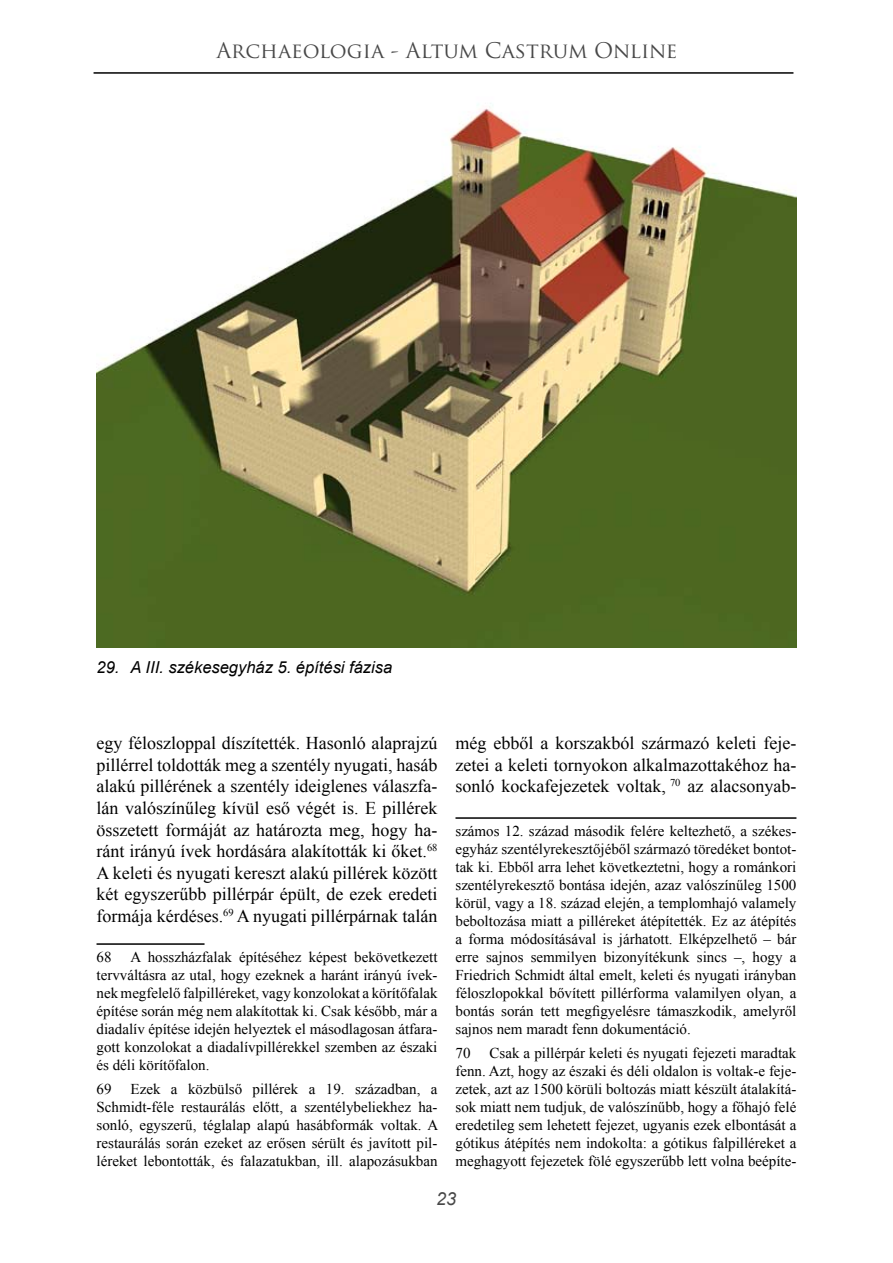
<style>
.page{position:relative;width:893px;height:1263px;background:#fff}
.page>*{position:absolute;margin:0;border:0;box-sizing:border-box;transform-origin:0 0}
.t1{font:21px "Trajan Pro";color:#484848}
.t2{font:18px/21.6px "Times New Roman";color:#000;text-align:justify}
.t3{font:italic 18px "Arial";color:#484848}
.t4{font:italic 16.5px "Arial";color:#000}
.t5{font:15px/18px "Times New Roman";color:#000;text-align:justify}
</style>
<div class="page">
<hr style="left:94px;top:72px;width:699px;height:2px;background:#000">
<hr style="left:97px;top:943px;width:108px;height:2px;background:#000">
<hr style="left:455px;top:817px;width:341px;height:2px;background:#000">
<img style="left:97px;top:103px;width:699px;height:545px">
<h1 class="t1" style="left:216px;top:37px;width:463px">Archaeologia - Altum Castrum Online</h1>
<p class="t4" style="left:97px;top:656px;width:297px">29. A III. székesegyház 5. építési fázisa</p>
<p class="t2" style="left:97px;top:732px;width:342px">egy féloszloppal díszítették. Hasonló alaprajzú pillérrel toldották meg a szentély nyugati, hasáb alakú pillérének a szentély ideiglenes válaszfa&shy;lán valószínűleg kívül eső végét is. E pillérek összetett formáját az határozta meg, hogy ha&shy;ránt irányú ívek hordására alakították ki őket.<sup>68<br></sup>A keleti és nyugati kereszt alakú pillérek között két egyszerűbb pillérpár épült, de ezek eredeti formája kérdéses.<sup>69</sup> A nyugati pillérpárnak talán</p>
<p class="t5" style="left:97px;top:947px;width:16px">68</p>
<p class="t5" style="left:97px;top:947px;width:342px;text-indent:34px">A hosszházfalak építéséhez képest bekövetkezett tervváltásra az utal, hogy ezeknek a haránt irányú ívek&shy;nek megfelelő falpilléreket, vagy konzolokat a körítőfalak építése során még nem alakítottak ki. Csak később, már a diadalív építése idején helyeztek el másodlagosan átfara&shy;gott konzolokat a diadalívpillérekkel szemben az északi és déli körítőfalon.</p>
<p class="t5" style="left:97px;top:1080px;width:16px">69</p>
<p class="t5" style="left:97px;top:1080px;width:343px;text-indent:34px">Ezek a közbülső pillérek a 19. században, a Schmidt-féle restaurálás előtt, a szentélybeliekhez ha&shy;sonló, egyszerű, téglalap alapú hasábformák voltak. A restaurálás során ezeket az erősen sérült és javított pil&shy;léreket lebontották, és falazatukban, ill. alapozásukban</p>
<p class="t2" style="left:455px;top:732px;width:342px">még ebből a korszakból származó keleti feje&shy;zetei a keleti tornyokon alkalmazottakéhoz ha&shy;sonló kockafejezetek voltak, <sup>70</sup> az alacsonyab-</p>
<p class="t5" style="left:455px;top:821px;width:342px">számos 12. század második felére keltezhető, a székes&shy;egyház szentélyrekesztőjéből származó töredéket bontot&shy;tak ki. Ebből arra lehet következtetni, hogy a románkori szentélyrekesztő bontása idején, azaz valószínűleg 1500 körül, vagy a 18. század elején, a templomhajó valamely beboltozása miatt a pilléreket átépítették. Ez az átépítés a forma módosításával is járhatott. Elképzelhető – bár erre sajnos semmilyen bizonyítékunk sincs –, hogy a Friedrich Schmidt által emelt, keleti és nyugati irányban féloszlopokkal bővített pillérforma valamilyen olyan, a bontás során tett megfigyelésre támaszkodik, amelyről sajnos nem maradt fenn dokumentáció.</p>
<p class="t5" style="left:455px;top:1044px;width:16px">70</p>
<p class="t5" style="left:455px;top:1044px;width:342px;text-indent:34px">Csak a pillérpár keleti és nyugati fejezeti maradtak fenn. Azt, hogy az északi és déli oldalon is voltak-e feje&shy;zetek, azt az 1500 körüli boltozás miatt készült átalakítá&shy;sok miatt nem tudjuk, de valószínűbb, hogy a főhajó felé eredetileg sem lehetett fejezet, ugyanis ezek elbontását a gótikus átépítés nem indokolta: a gótikus falpilléreket a meghagyott fejezetek fölé egyszerűbb lett volna beépíte-</p>
<p class="t3" style="left:436px;top:1187px;width:22px">23</p>
</div>
